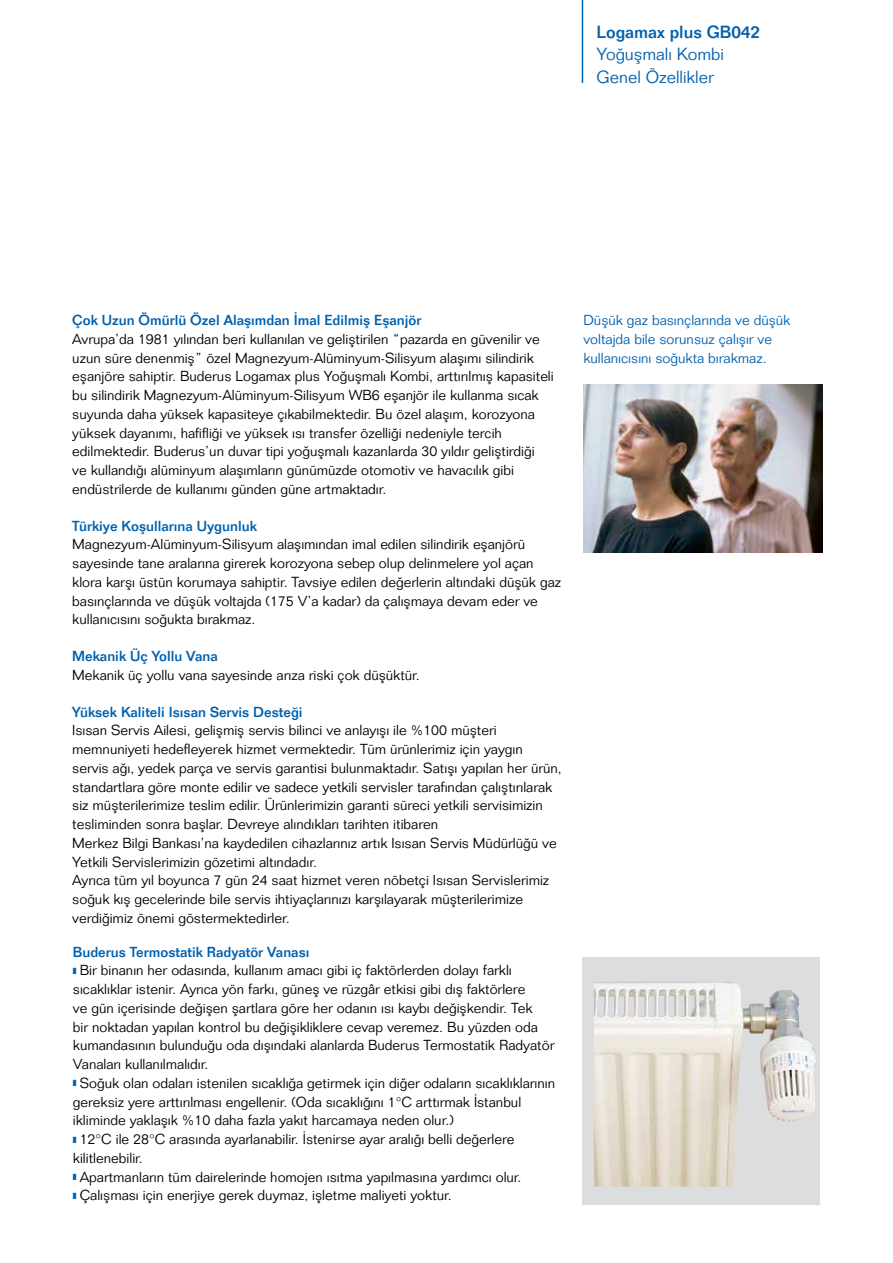
<style>
.page{position:relative;width:893px;height:1263px;background:#fff}
.page>*{position:absolute;margin:0;border:0;box-sizing:border-box;transform-origin:0 0}
.t1{font:300 17.25px/22.5px "Folio Std";color:#0061af}
.t2{font:500 17.25px "Folio Std";color:#0061af}
.t3{font:300 14.25px/18.8px "Folio Std";color:#000}
.t4{font:500 14.25px "Folio Std";color:#0061af}
.t5{font:300 14.25px/18.8px "Folio Std";color:#0061af}
</style>
<div class="page">
<hr style="left:582px;top:0;width:1px;height:83px;background:#0061af">
<div style="left:583px;top:957px;width:237px;height:247px;background:#dcddde"></div>
<img style="left:594px;top:981px;width:223px;height:206px">
<img style="left:584px;top:385px;width:238px;height:168px">
<p class="t2" style="left:596px;top:21px;width:165px">Logamax plus GB042</p>
<p class="t1" style="left:596px;top:43px;width:129px">Yoğuşmalı Kombi<br>Genel Özellikler</p>
<p class="t4" style="left:72px;top:311px;width:351px">Çok Uzun Ömürlü Özel Alaşımdan İmal Edilmiş Eşanjör</p>
<p class="t3" style="left:72px;top:329px;width:483px">Avrupa’da 1981 yılından beri kullanılan ve geliştirilen “pazarda en güvenilir ve uzun süre denenmiş” özel Magnezyum-Alüminyum-Silisyum alaşımı silindirik eşanjöre sahiptir. Buderus Logamax plus Yoğuşmalı Kombi, arttırılmış kapasiteli bu silindirik Magnezyum-Alüminyum-Silisyum WB6 eşanjör ile kullanma sıcak suyunda daha yüksek kapasiteye çıkabilmektedir. Bu özel alaşım, korozyona yüksek dayanımı, hafifliği ve yüksek ısı transfer özelliği nedeniyle tercih edilmektedir. Buderus’un duvar tipi yoğuşmalı kazanlarda 30 yıldır geliştirdiği<br>ve kullandığı alüminyum alaşımların günümüzde otomotiv ve havacılık gibi endüstrilerde de kullanımı günden güne artmaktadır.</p>
<p class="t4" style="left:72px;top:517px;width:186px">Türkiye Koşullarına Uygunluk</p>
<p class="t3" style="left:72px;top:535px;width:490px">Magnezyum-Alüminyum-Silisyum alaşımından imal edilen silindirik eşanjörü sayesinde tane aralarına girerek korozyona sebep olup delinmelere yol açan klora karşı üstün korumaya sahiptir. Tavsiye edilen değerlerin altındaki düşük gaz basınçlarında ve düşük voltajda (175 V’a kadar) da çalışmaya devam eder ve kullanıcısını soğukta bırakmaz.</p>
<p class="t4" style="left:72px;top:647px;width:147px">Mekanik Üç Yollu Vana</p>
<p class="t3" style="left:72px;top:665px;width:349px">Mekanik üç yollu vana sayesinde arıza riski çok düşüktür.</p>
<p class="t4" style="left:72px;top:703px;width:232px">Yüksek Kaliteli Isısan Servis Desteği</p>
<p class="t3" style="left:72px;top:721px;width:491px">Isısan Servis Ailesi, gelişmiş servis bilinci ve anlayışı ile %100 müşteri memnuniyeti hedefleyerek hizmet vermektedir. Tüm ürünlerimiz için yaygın servis ağı, yedek parça ve servis garantisi bulunmaktadır. Satışı yapılan her ürün, standartlara göre monte edilir ve sadece yetkili servisler tarafından çalıştırılarak siz müşterilerimize teslim edilir. Ürünlerimizin garanti süreci yetkili servisimizin tesliminden sonra başlar. Devreye alındıkları tarihten itibaren<br>Merkez Bilgi Bankası’na kaydedilen cihazlarınız artık Isısan Servis Müdürlüğü ve Yetkili Servislerimizin gözetimi altındadır.<br>Ayrıca tüm yıl boyunca 7 gün 24 saat hizmet veren nöbetçi Isısan Servislerimiz soğuk kış gecelerinde bile servis ihtiyaçlarınızı karşılayarak müşterilerimize verdiğimiz önemi göstermektedirler.</p>
<p class="t4" style="left:73px;top:943px;width:238px">Buderus Termostatik Radyatör Vanası</p>
<p class="t3" style="left:80px;top:961px;width:434px">Bir binanın her odasında, kullanım amacı gibi iç faktörlerden dolayı farklı</p>
<p class="t3" style="left:73px;top:980px;width:454px">sıcaklıklar istenir. Ayrıca yön farkı, güneş ve rüzgâr etkisi gibi dış faktörlere</p>
<p class="t3" style="left:73px;top:998px;width:461px">ve gün içerisinde değişen şartlara göre her odanın ısı kaybı değişkendir. Tek</p>
<p class="t3" style="left:73px;top:1017px;width:467px">bir noktadan yapılan kontrol bu değişikliklere cevap veremez. Bu yüzden oda</p>
<p class="t3" style="left:73px;top:1036px;width:483px">kumandasının bulunduğu oda dışındaki alanlarda Buderus Termostatik Radyatör</p>
<p class="t3" style="left:73px;top:1055px;width:137px">Vanaları kullanılmalıdır.</p>
<p class="t3" style="left:80px;top:1073px;width:477px">Soğuk olan odaları istenilen sıcaklığa getirmek için diğer odaların sıcaklıklarının</p>
<p class="t3" style="left:73px;top:1092px;width:450px">gereksiz yere arttırılması engellenir. (Oda sıcaklığını 1°C arttırmak İstanbul</p>
<p class="t3" style="left:73px;top:1111px;width:382px">ikliminde yaklaşık %10 daha fazla yakıt harcamaya neden olur.)</p>
<p class="t3" style="left:80px;top:1130px;width:436px">12°C ile 28°C arasında ayarlanabilir. İstenirse ayar aralığı belli değerlere</p>
<p class="t3" style="left:73px;top:1148px;width:71px">kilitlenebilir.</p>
<p class="t3" style="left:80px;top:1167px;width:443px">Apartmanların tüm dairelerinde homojen ısıtma yapılmasına yardımcı olur.</p>
<p class="t3" style="left:80px;top:1186px;width:374px">Çalışması için enerjiye gerek duymaz, işletme maliyeti yoktur.</p>
<p class="t5" style="left:583px;top:311px;width:208px">Düşük gaz basınçlarında ve düşük voltajda bile sorunsuz çalışır ve kullanıcısını soğukta bırakmaz.</p>
</div>
